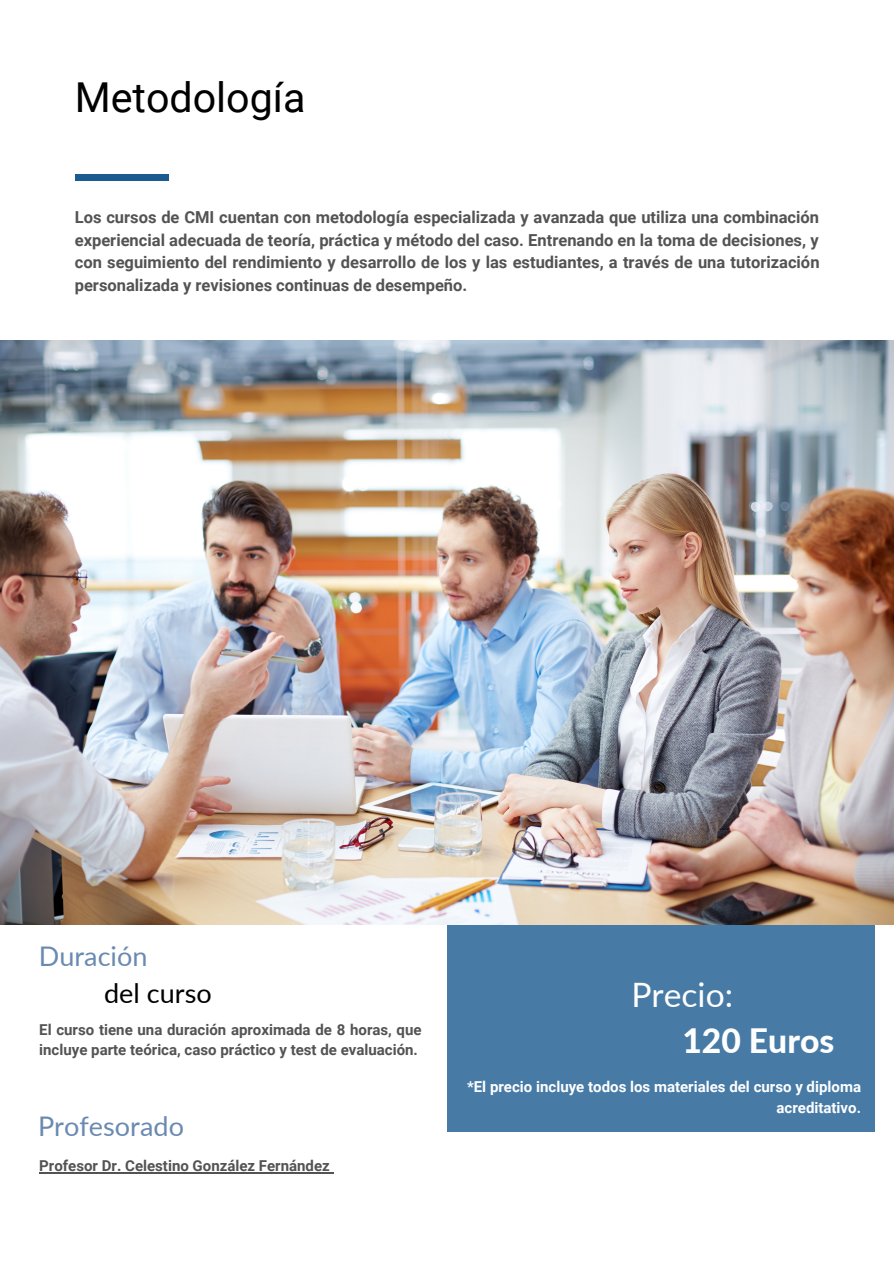
<style>
.page{position:relative;width:894px;height:1264px;background:#fff}
.page>*{position:absolute;margin:0;border:0;box-sizing:border-box;transform-origin:0 0}
.t1{font:41.25px "Roboto";color:#000}
.t2{font:800 33.6px "Lato";color:#fefeff}
.t3{font:33.6px "Lato";color:#fefeff}
.t4{font:27px "Lato";color:#6a8ab2}
.t5{font:27px "Lato";color:#000}
.t6{font:700 16.5px/22.5px "Roboto";color:#545353;text-align:justify}
.t7{font:700 15px/20.2px "Roboto";color:#545353}
.t8{font:700 15px/20.2px "Roboto";color:#fefeff;text-align:right}
</style>
<div class="page">
<div style="left:447px;top:791px;width:427px;height:340px;background:#477ba6"></div>
<img style="left:0;top:340px;width:893px;height:584px">
<div style="left:75px;top:174px;width:94px;height:7px;background:#1a5b90"></div>
<hr style="left:39px;top:1172px;width:291px;height:1px;background:#545353">
<p class="t1" style="left:75px;top:74px;width:232px">Metodología</p>
<p class="t6" style="left:75px;top:206px;width:746px">Los cursos de CMI cuentan con metodología especializada y avanzada que utiliza una combinación experiencial adecuada de teoría, práctica y método del caso. Entrenando en la toma de decisiones, y con seguimiento del rendimiento y desarrollo de los y las estudiantes, a través de una tutorización personalizada y revisiones continuas de desempeño.</p>
<p class="t4" style="left:39px;top:939px;width:110px">Duración</p>
<p class="t5" style="left:104px;top:976px;width:109px">del curso</p>
<p class="t7" style="left:39px;top:1019px;width:384px">El curso tiene una duración aproximada de 8 horas, que incluye parte teórica, caso práctico y test de evaluación.</p>
<p class="t4" style="left:38px;top:1109px;width:147px">Profesorado</p>
<p class="t7" style="left:39px;top:1155px;width:292px">Profesor Dr. Celestino González Fernández</p>
<p class="t3" style="left:631px;top:973px;width:103px">Precio:</p>
<p class="t2" style="left:682px;top:1020px;width:153px">120 Euros</p>
<p class="t8" style="left:467px;top:1077px;width:395px">*El precio incluye todos los materiales del curso y diploma acreditativo.</p>
</div>
